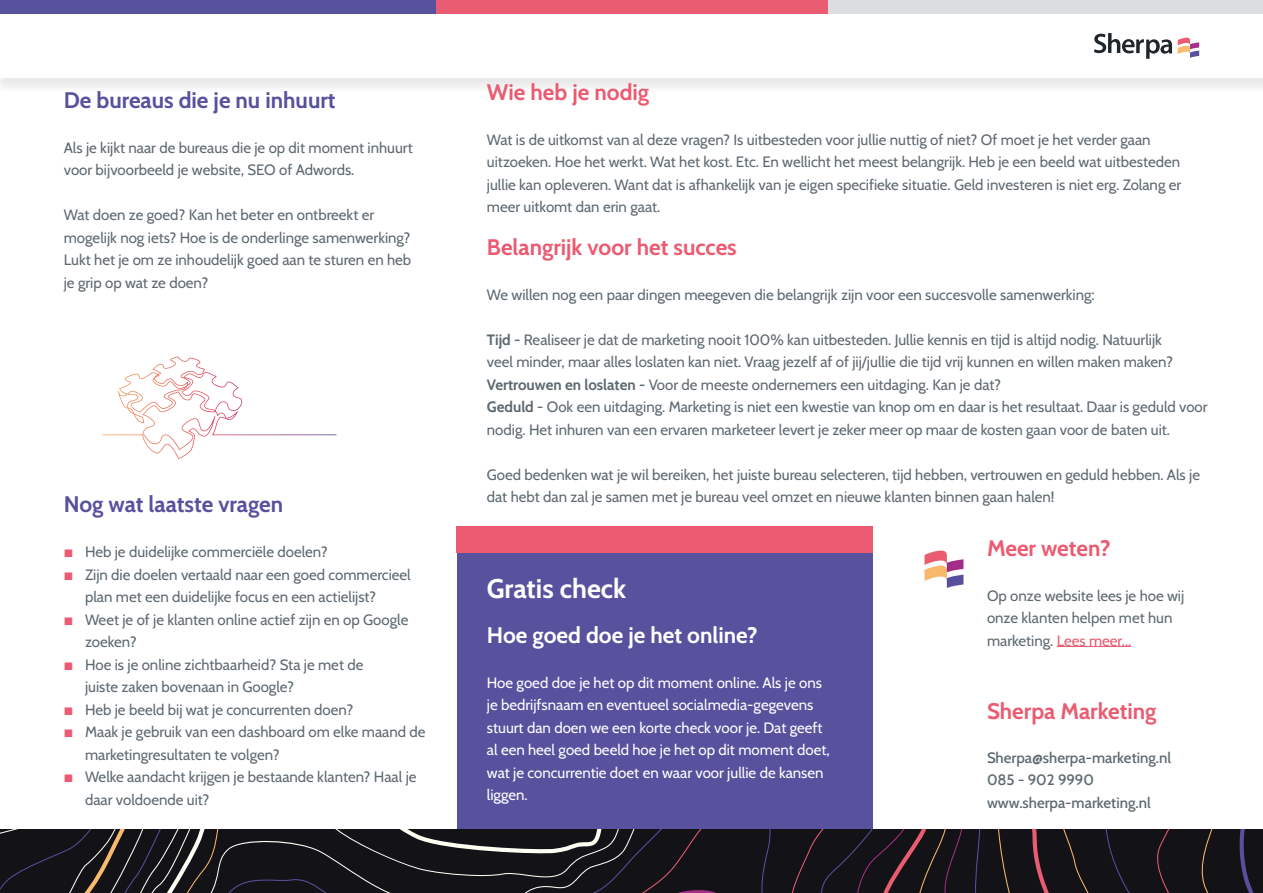
<style>
.page{position:relative;width:1263px;height:893px;background:#fff}
.page>*{position:absolute;margin:0;border:0;box-sizing:border-box;transform-origin:0 0}
.t1{font:700 27px "Cabin";color:#fff}
.t2{font:700 22.5px "Cabin";color:#eb5b71}
.t3{font:700 22.5px "Cabin";color:#57519e}
.t4{font:700 22.5px "Cabin";color:#fff}
.t5{font:700 22.5px "Cabin";color:#e95c71}
.t6{font:15px/22.5px "Cabin";color:#5d6970}
.t7{font:15px/22.5px "Cabin";color:#fff}
.t8{font:500 15px "Cabin";color:#5d6970}
.t9{font:15px "Cabin";color:#e95c71}
.s1{font-family:"Apex New";color:#eb5b71}
.s2{font-weight:700}
.s3{color:#5d6970}
</style>
<div class="page">
<div style="left:827px;top:0;width:436px;height:14px;background:#dcdddf"></div>
<div style="left:457px;top:551px;width:416px;height:342px;background:#57519e"></div>
<div style="left:436px;top:0;width:391px;height:14px;background:#e95c71"></div>
<div style="left:0;top:0;width:436px;height:14px;background:#57519e"></div>
<img style="left:924px;top:550px;width:40px;height:38px">
<div style="left:0;top:15px;width:1263px;height:80px;background:#231f20;opacity:.1"></div>
<div style="left:0;top:14px;width:1263px;height:64px;background:#fff"></div>
<svg style="left:1178px;top:38px;width:21px;height:20px"></svg>
<svg style="left:1094px;top:33px;width:78px;height:26px"></svg>
<svg style="left:0;top:829px;width:1263px;height:64px;background:#1d1b20"></svg>
<div style="left:456px;top:526px;width:417px;height:27px;background:#eb5b71"></div>
<svg style="left:102px;top:372px;width:113px;height:87px"></svg>
<hr style="left:1057px;top:646px;width:74px;height:1px;background:#e95c71">
<p class="t3" style="left:64px;top:82px;width:273px">De bureaus die je nu inhuurt</p>
<p class="t6" style="left:64px;top:135px;width:350px">Als je kijkt naar de bureaus die je op dit moment inhuurt voor bijvoorbeeld je website, SEO of Adwords.</p>
<p class="t6" style="left:64px;top:203px;width:349px">Wat doen ze goed? Kan het beter en ontbreekt er mogelijk nog iets? Hoe is de onderlinge samenwerking?<br>Lukt het je om ze inhoudelijk goed aan te sturen en heb je grip op wat ze doen?</p>
<p class="t3" style="left:64px;top:487px;width:221px">Nog wat laatste vragen</p>
<p class="t6" style="left:64px;top:540px;width:265px"><span class="s1">▪</span> Heb je duidelijke commerciële doelen?</p>
<p class="t6" style="left:85px;top:562px;width:327px;text-indent:-21px"><span class="s1">▪</span> Zijn die doelen vertaald naar een goed commercieel plan met een duidelijke focus en een actielijst?</p>
<p class="t6" style="left:85px;top:607px;width:325px;text-indent:-21px"><span class="s1">▪</span> Weet je of je klanten online actief zijn en op Google zoeken?</p>
<p class="t6" style="left:85px;top:652px;width:280px;text-indent:-21px"><span class="s1">▪</span> Hoe is je online zichtbaarheid? Sta je met de juiste zaken bovenaan in Google?</p>
<p class="t6" style="left:64px;top:697px;width:291px"><span class="s1">▪</span> Heb je beeld bij wat je concurrenten doen?</p>
<p class="t6" style="left:85px;top:720px;width:342px;text-indent:-21px"><span class="s1">▪</span> Maak je gebruik van een dashboard om elke maand de marketingresultaten te volgen?</p>
<p class="t6" style="left:85px;top:765px;width:333px;text-indent:-21px"><span class="s1">▪</span> Welke aandacht krijgen je bestaande klanten? Haal je daar voldoende uit?</p>
<p class="t2" style="left:487px;top:74px;width:164px">Wie heb je nodig</p>
<p class="t6" style="left:487px;top:127px;width:696px">Wat is de uitkomst van al deze vragen? Is uitbesteden voor jullie nuttig of niet? Of moet je het verder gaan uitzoeken. Hoe het werkt. Wat het kost. Etc. En wellicht het meest belangrijk. Heb je een beeld wat uitbesteden jullie kan opleveren. Want dat is afhankelijk van je eigen specifieke situatie. Geld investeren is niet erg. Zolang er meer uitkomt dan erin gaat.</p>
<p class="t2" style="left:487px;top:229px;width:251px">Belangrijk voor het succes</p>
<p class="t6" style="left:487px;top:282px;width:609px">We willen nog een paar dingen meegeven die belangrijk zijn voor een succesvolle samenwerking:</p>
<p class="t6" style="left:487px;top:327px;width:688px"><span class="s2">Tijd -</span> Realiseer je dat de marketing nooit 100% kan uitbesteden. Jullie kennis en tijd is altijd nodig. Natuurlijk veel minder, maar alles loslaten kan niet. Vraag jezelf af of jij/jullie die tijd vrij kunnen en willen maken maken?<br><span class="s2">Vertrouwen en loslaten -</span> Voor de meeste ondernemers een uitdaging. Kan je dat?</p>
<p class="t6" style="left:487px;top:394px;width:722px"><span class="s2">Geduld</span> - Ook een uitdaging. Marketing is niet een kwestie van knop om en daar is het resultaat. Daar is geduld voor nodig. Het inhuren van een ervaren marketeer levert je zeker meer op maar de kosten gaan voor de baten uit.</p>
<p class="t6" style="left:487px;top:462px;width:715px">Goed bedenken wat je wil bereiken, het juiste bureau selecteren, tijd hebben, vertrouwen en geduld hebben. Als je dat hebt dan zal je samen met je bureau veel omzet en nieuwe klanten binnen gaan halen!</p>
<p class="t1" style="left:487px;top:567px;width:141px">Gratis check</p>
<p class="t4" style="left:487px;top:617px;width:272px">Hoe goed doe je het online?</p>
<p class="t7" style="left:487px;top:670px;width:344px">Hoe goed doe je het op dit moment online. Als je ons je bedrijfsnaam en eventueel socialmedia-gegevens stuurt dan doen we een korte check voor je. Dat geeft al een heel goed beeld hoe je het op dit moment doet, wat je concurrentie doet en waar voor jullie de kansen liggen.</p>
<p class="t2" style="left:987px;top:530px;width:125px">Meer weten?</p>
<p class="t6" style="left:987px;top:583px;width:199px">Op onze website lees je hoe wij onze klanten helpen met hun</p>
<p class="t9" style="left:987px;top:629px;width:146px"><span class="s3">marketing.</span> Lees meer...</p>
<p class="t5" style="left:987px;top:693px;width:171px">Sherpa Marketing</p>
<p class="t8" style="left:987px;top:745px;width:186px">Sherpa@sherpa-marketing.nl</p>
<p class="t8" style="left:987px;top:768px;width:108px">085 - 902 9990</p>
<p class="t8" style="left:987px;top:790px;width:165px">www.sherpa-marketing.nl</p>
</div>
